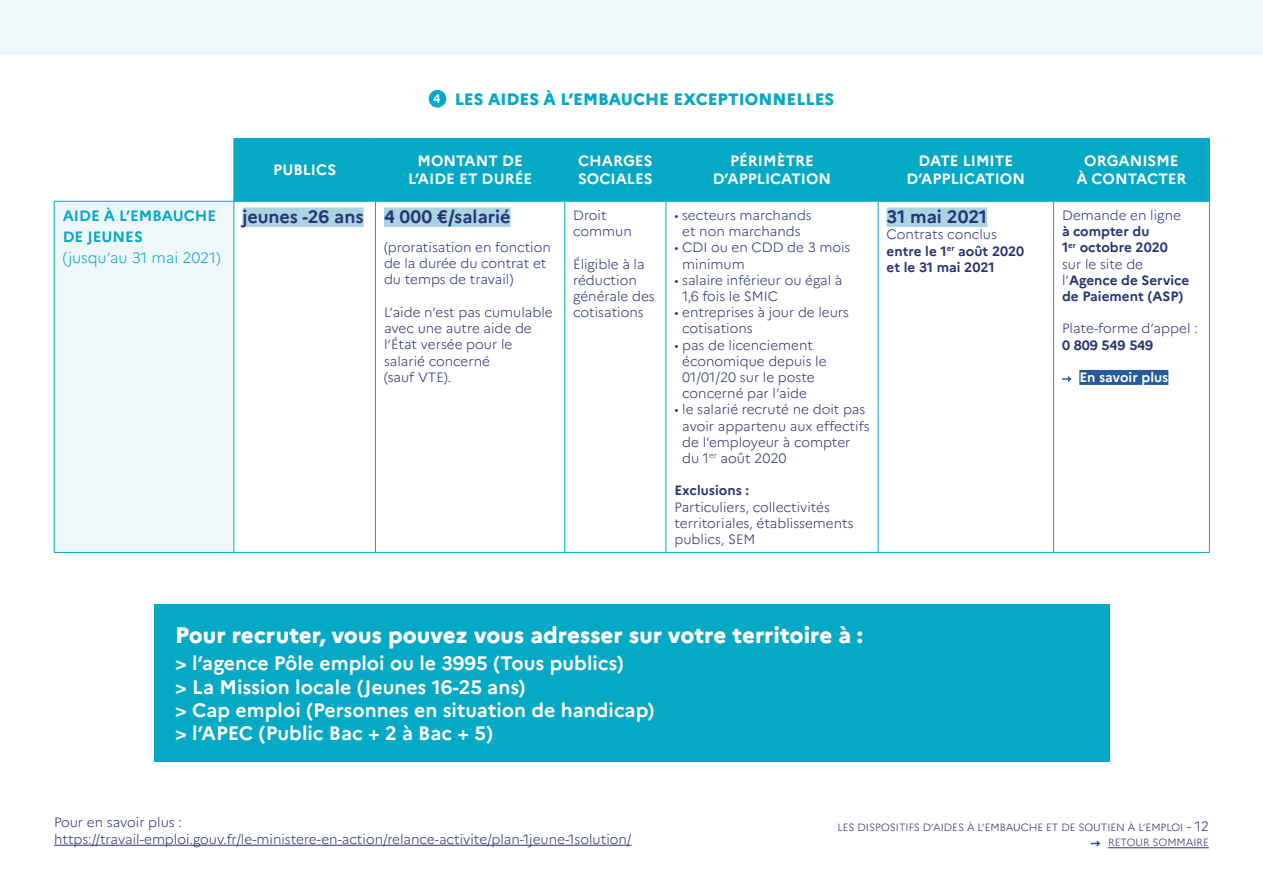
<style>
.page{position:relative;width:1263px;height:893px;background:#fff}
.page>*{position:absolute;margin:0;border:0;box-sizing:border-box;transform-origin:0 0}
.t1{font:800 22.5px "Marianne";color:#fff}
.t2{font:700 19.5px/23.4px "Marianne";color:#fff}
.t3{font:700 18px "Marianne";color:#273475}
.t4{font:800 16.5px "Marianne";color:#03a9c5}
.t5{font:700 15px/18px "Marianne";color:#fff;text-align:center}
.t6{font:700 15px/21px "Marianne";color:#03a9c5}
.t7{font:300 15px "Marianne";color:#03a9c5}
.t8{font:300 13.5px/16.2px "Marianne";color:#273475}
.t9{font:700 13.5px/16.2px "Marianne";color:#273475}
.t10{font:700 13.5px "Marianne";color:#fff}
.t11{font:300 10.5px/15px "Marianne";color:#273475;text-align:right}
.s1{font-weight:300}
.s2{font-size:13.5px}
</style>
<div class="page">
<hr style="left:54px;top:845px;width:578px;height:1px;background:#273475">
<hr style="left:1108px;top:847px;width:101px;height:1px;background:#273475">
<svg style="left:1091px;top:840px;width:10px;height:7px"></svg>
<div style="left:429px;top:90px;width:17px;height:18px;background:#03a9c5;border-radius:50%"></div>
<div style="left:235px;top:139px;width:974px;height:62px;background:#03a9c5"></div>
<div style="left:54px;top:201px;width:180px;height:351px;background:#f0f7fa"></div>
<hr style="left:54px;top:201px;width:180px;height:1px;background:#03a9c5">
<hr style="left:234px;top:139px;width:1px;height:62px;background:#03a9c5">
<hr style="left:234px;top:138px;width:141px;height:1px;background:#03a9c5">
<hr style="left:234px;top:201px;width:141px;height:1px;background:#03a9c5">
<hr style="left:375px;top:139px;width:1px;height:62px;background:#03a9c5">
<hr style="left:375px;top:138px;width:190px;height:1px;background:#03a9c5">
<hr style="left:375px;top:201px;width:190px;height:1px;background:#03a9c5">
<hr style="left:564px;top:139px;width:1px;height:62px;background:#03a9c5">
<hr style="left:565px;top:138px;width:101px;height:1px;background:#03a9c5">
<hr style="left:565px;top:201px;width:101px;height:1px;background:#03a9c5">
<hr style="left:666px;top:139px;width:1px;height:62px;background:#03a9c5">
<hr style="left:666px;top:138px;width:212px;height:1px;background:#03a9c5">
<hr style="left:878px;top:138px;width:175px;height:1px;background:#03a9c5">
<hr style="left:1053px;top:138px;width:156px;height:1px;background:#03a9c5">
<hr style="left:878px;top:139px;width:1px;height:62px;background:#03a9c5">
<hr style="left:1053px;top:139px;width:1px;height:62px;background:#03a9c5">
<hr style="left:1209px;top:139px;width:1px;height:62px;background:#03a9c5">
<hr style="left:666px;top:201px;width:212px;height:1px;background:#03a9c5">
<hr style="left:878px;top:201px;width:175px;height:1px;background:#03a9c5">
<hr style="left:1053px;top:201px;width:156px;height:1px;background:#03a9c5">
<hr style="left:54px;top:201px;width:1px;height:351px;background:#03a9c5">
<hr style="left:234px;top:201px;width:1px;height:351px;background:#03a9c5">
<hr style="left:375px;top:201px;width:1px;height:351px;background:#03a9c5">
<hr style="left:564px;top:201px;width:1px;height:351px;background:#03a9c5">
<hr style="left:666px;top:201px;width:1px;height:351px;background:#03a9c5">
<hr style="left:878px;top:201px;width:1px;height:351px;background:#03a9c5">
<hr style="left:1053px;top:201px;width:1px;height:351px;background:#03a9c5">
<hr style="left:1209px;top:201px;width:1px;height:351px;background:#03a9c5">
<hr style="left:54px;top:552px;width:180px;height:1px;background:#03a9c5">
<hr style="left:234px;top:552px;width:141px;height:1px;background:#03a9c5">
<hr style="left:375px;top:552px;width:190px;height:1px;background:#03a9c5">
<hr style="left:565px;top:552px;width:101px;height:1px;background:#03a9c5">
<hr style="left:666px;top:552px;width:212px;height:1px;background:#03a9c5">
<hr style="left:878px;top:552px;width:175px;height:1px;background:#03a9c5">
<hr style="left:1053px;top:552px;width:156px;height:1px;background:#03a9c5">
<div style="left:242px;top:208px;width:122px;height:19px;background:#abd4e3"></div>
<div style="left:384px;top:208px;width:127px;height:19px;background:#abd4e3"></div>
<div style="left:887px;top:208px;width:100px;height:19px;background:#abd4e3"></div>
<div style="left:1079px;top:370px;width:89px;height:15px;background:#275b9b"></div>
<svg style="left:1062px;top:376px;width:10px;height:6px"></svg>
<div style="left:0;top:0;width:1263px;height:54px;background:#f0f7fa"></div>
<div style="left:154px;top:604px;width:956px;height:158px;background:#03a9c5"></div>
<p class="t4" style="left:433px;top:90px;width:403px"><sup>4</sup> LES AIDES À L’EMBAUCHE EXCEPTIONNELLES</p>
<p class="t6" style="left:63px;top:205px;width:155px">AIDE À L’EMBAUCHE<br>DE JEUNES</p>
<p class="t7" style="left:63px;top:249px;width:159px">(jusqu’au 31 mai 2021)</p>
<p class="t5" style="left:273px;top:161px;width:64px">PUBLICS</p>
<p class="t5" style="left:408px;top:152px;width:126px">MONTANT DE<br>L’AIDE ET DURÉE</p>
<p class="t5" style="left:578px;top:152px;width:76px;text-align:left">CHARGES<br>SOCIALES</p>
<p class="t5" style="left:713px;top:152px;width:120px">PÉRIMÈTRE<br>D’APPLICATION</p>
<p class="t5" style="left:907px;top:152px;width:120px">DATE LIMITE<br>D’APPLICATION</p>
<p class="t5" style="left:1076px;top:152px;width:112px">ORGANISME<br>À CONTACTER</p>
<h3 class="t3" style="left:242px;top:206px;width:270px">jeunes -26 ans 4 000 €/salarié</h3>
<p class="t8" style="left:384px;top:239px;width:168px">(proratisation en fonction de la durée du contrat et du temps de travail)</p>
<p class="t8" style="left:384px;top:304px;width:170px">L’aide n’est pas cumulable avec une autre aide de l’État versée pour le salarié concerné<br>(sauf VTE).</p>
<p class="t8" style="left:573px;top:207px;width:60px">Droit commun</p>
<p class="t8" style="left:573px;top:256px;width:83px">Éligible à la réduction générale des cotisations</p>
<p class="t8" style="left:674px;top:207px;width:139px;text-align:center">• secteurs marchands et non marchands</p>
<p class="t8" style="left:682px;top:239px;width:170px;text-indent:-8px">• CDI ou en CDD de 3 mois minimum</p>
<p class="t8" style="left:682px;top:272px;width:162px;text-indent:-8px">• salaire inférieur ou égal à<br>1,6 fois le SMIC</p>
<p class="t8" style="left:682px;top:304px;width:168px;text-indent:-8px">• entreprises à jour de leurs cotisations</p>
<p class="t8" style="left:682px;top:337px;width:146px;text-indent:-8px">• pas de licenciement économique depuis le<br>01/01/20 sur le poste concerné par l’aide</p>
<p class="t8" style="left:682px;top:401px;width:189px;text-indent:-8px">• le salarié recruté ne doit pas avoir appartenu aux effectifs de l’employeur à compter du 1<sup>er</sup> août 2020</p>
<p class="t9" style="left:674px;top:482px;width:76px">Exclusions :</p>
<p class="t8" style="left:674px;top:499px;width:181px">Particuliers, collectivités territoriales, établissements publics, SEM</p>
<h3 class="t3" style="left:887px;top:206px;width:102px">31 mai 2021</h3>
<p class="t9" style="left:887px;top:227px;width:139px"><span class="s1">Contrats conclus </span>entre le 1<sup>er</sup> août 2020 et le 31 mai 2021</p>
<p class="t8" style="left:1062px;top:207px;width:120px">Demande en ligne</p>
<p class="t9" style="left:1062px;top:223px;width:129px">à compter du<br>1<sup>er</sup> octobre 2020 <span class="s1">sur le site de l’</span>Agence de Service de Paiement (ASP)</p>
<p class="t8" style="left:1062px;top:320px;width:137px">Plate-forme d’appel :</p>
<p class="t9" style="left:1062px;top:337px;width:93px">0 809 549 549</p>
<p class="t10" style="left:1079px;top:369px;width:91px">En savoir plus</p>
<h1 class="t1" style="left:175px;top:621px;width:689px">Pour recruter, vous pouvez vous adresser sur votre territoire à :</h1>
<h2 class="t2" style="left:175px;top:651px;width:481px">&gt; l’agence Pôle emploi ou le 3995 (Tous publics)<br>&gt; La Mission locale (Jeunes 16-25 ans)<br>&gt; Cap emploi (Personnes en situation de handicap) &gt; l’APEC (Public Bac + 2 à Bac + 5)</h2>
<p class="t8" style="left:54px;top:814px;width:579px">Pour en savoir plus : https://travail-emploi.gouv.fr/le-ministere-en-action/relance-activite/plan-1jeune-1solution/</p>
<p class="t11" style="left:837px;top:820px;width:373px">LES DISPOSITIFS D’AIDES À L’EMBAUCHE ET DE SOUTIEN À L’EMPLOI <span class="s2">- 12<br></span>RETOUR SOMMAIRE</p>
</div>
